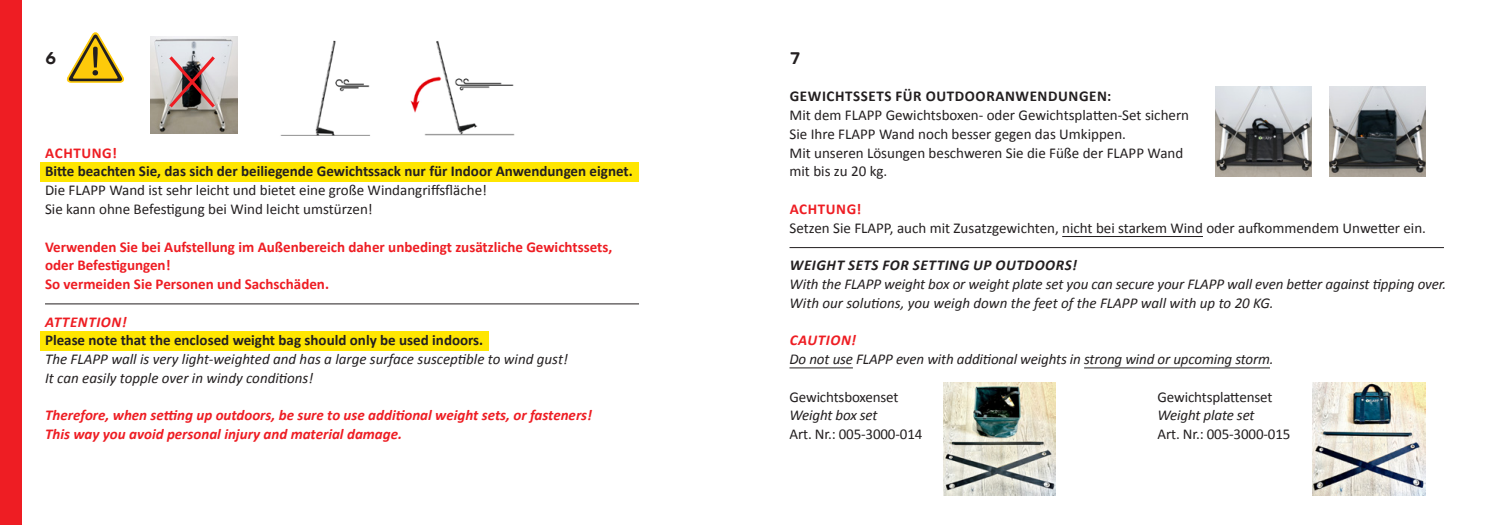
<style>
.page{position:relative;width:1489px;height:525px;background:#fff}
.page>*{position:absolute;margin:0;border:0;box-sizing:border-box;transform-origin:0 0}
.t1{font:700 17.5px "Co Text";color:#231f20}
.t2{font:15px/18.8px "Calibri";color:#231f20}
.t3{font:italic 15px/18.8px "Calibri";letter-spacing:-.01em;color:#231f20}
.t4{font:700 15px "Calibri";color:#231f20}
.t5{font:700 15px/18.8px "Calibri";color:#ee1d23}
.t6{font:italic 700 15px/18.8px "Calibri";color:#ee1d23}
.t7{font:italic 700 15px "Calibri";letter-spacing:.04em;color:#231f20}
.t8{font:italic 700 15px "Calibri";letter-spacing:.04em;color:#ee1d23}
</style>
<div class="page">
<div style="left:0;top:0;width:21px;height:524px;background:#ee1d23"></div>
<div style="left:40px;top:163px;width:599px;height:19px;background:#ffe601"></div>
<div style="left:40px;top:331px;width:449px;height:19px;background:#ffe601"></div>
<hr style="left:45px;top:303px;width:594px;height:1px;background:#231f20">
<hr style="left:1062px;top:236px;width:140px;height:1px;background:#231f20">
<hr style="left:789px;top:367px;width:63px;height:1px;background:#231f20">
<hr style="left:1084px;top:367px;width:185px;height:1px;background:#231f20">
<hr style="left:789px;top:247px;width:654px;height:1px;background:#231f20">
<svg style="left:66px;top:32px;width:58px;height:51px"></svg>
<img style="left:943px;top:383px;width:112px;height:112px">
<img style="left:1312px;top:383px;width:112px;height:112px">
<img style="left:1215px;top:86px;width:96px;height:91px">
<img style="left:1329px;top:86px;width:95px;height:91px">
<img style="left:150px;top:36px;width:87px;height:98px">
<svg style="left:166px;top:53px;width:52px;height:58px;background:#a88d8e"></svg>
<img style="left:280px;top:40px;width:235px;height:96px">
<p class="t1" style="left:45px;top:47px;width:13px">6</p>
<p class="t5" style="left:45px;top:143px;width:20px">Achtung</p>
<p class="t5" style="left:112px;top:143px;width:6px">!</p>
<p class="t4" style="left:45px;top:162px;width:589px">Bitte beachten Sie, das sich der beiliegende Gewichtssack nur für Indoor Anwendungen eignet.</p>
<p class="t2" style="left:45px;top:181px;width:443px">Die FLAPP Wand ist sehr leicht und bietet eine große Windangriffsfläche!<br>Sie kann ohne Befestigung bei Wind leicht umstürzen!</p>
<p class="t5" style="left:45px;top:237px;width:568px">Verwenden Sie bei Aufstellung im Außenbereich daher unbedingt zusätzliche Gewichtssets, oder Befestigungen!<br>So vermeiden Sie Personen und Sachschäden.</p>
<p class="t8" style="left:45px;top:312px;width:83px">Attention!</p>
<p class="t4" style="left:45px;top:330px;width:440px">Please note that the enclosed weight bag should only be used indoors.</p>
<p class="t3" style="left:45px;top:349px;width:524px">The FLAPP wall is very light-weighted and has a large surface susceptible to wind gust!<br>It can easily topple over in windy conditions!</p>
<p class="t6" style="left:45px;top:406px;width:548px">Therefore, when setting up outdoors, be sure to use additional weight sets, or fasteners!<br>This way you avoid personal injury and material damage.</p>
<p class="t1" style="left:789px;top:47px;width:13px">7</p>
<p class="t4" style="left:789px;top:87px;width:41px">Gewichtssets</p>
<p class="t4" style="left:895px;top:87px;width:52px">für Outdooran</p>
<p class="t4" style="left:1015px;top:87px;width:25px">wendungen</p>
<p class="t4" style="left:1107px;top:87px;width:6px">:</p>
<p class="t2" style="left:789px;top:106px;width:401px">Mit dem FLAPP Gewichtsboxen- oder Gewichtsplatten-Set sichern Sie Ihre FLAPP Wand noch besser gegen das Umkippen.<br>Mit unseren Lösungen beschweren Sie die Füße der FLAPP Wand mit bis zu 20 kg.</p>
<p class="t5" style="left:789px;top:199px;width:20px">Achtung</p>
<p class="t5" style="left:856px;top:199px;width:6px">!</p>
<p class="t2" style="left:789px;top:218px;width:638px">Setzen Sie FLAPP, auch mit Zusatzgewichten, nicht bei starkem Wind oder aufkommendem Unwetter ein.</p>
<p class="t7" style="left:789px;top:255px;width:289px">Weight Sets for setting up outdoors!</p>
<p class="t3" style="left:789px;top:274px;width:658px">With the FLAPP weight box or weight plate set you can secure your FLAPP wall even better against tipping over.<br>With our solutions, you weigh down the feet of the FLAPP wall with up to 20 KG.</p>
<p class="t8" style="left:789px;top:330px;width:68px">Caution!</p>
<p class="t3" style="left:789px;top:349px;width:485px">Do not use FLAPP even with additional weights in strong wind or upcoming storm.</p>
<p class="t2" style="left:789px;top:387px;width:110px">Gewichtsboxenset</p>
<p class="t3" style="left:789px;top:405px;width:90px">Weight box set</p>
<p class="t2" style="left:789px;top:424px;width:134px">Art. Nr.: 005-3000-014</p>
<p class="t2" style="left:1157px;top:387px;width:116px">Gewichtsplattenset</p>
<p class="t3" style="left:1157px;top:405px;width:99px">Weight plate set</p>
<p class="t2" style="left:1157px;top:424px;width:134px">Art. Nr.: 005-3000-015</p>
</div>
